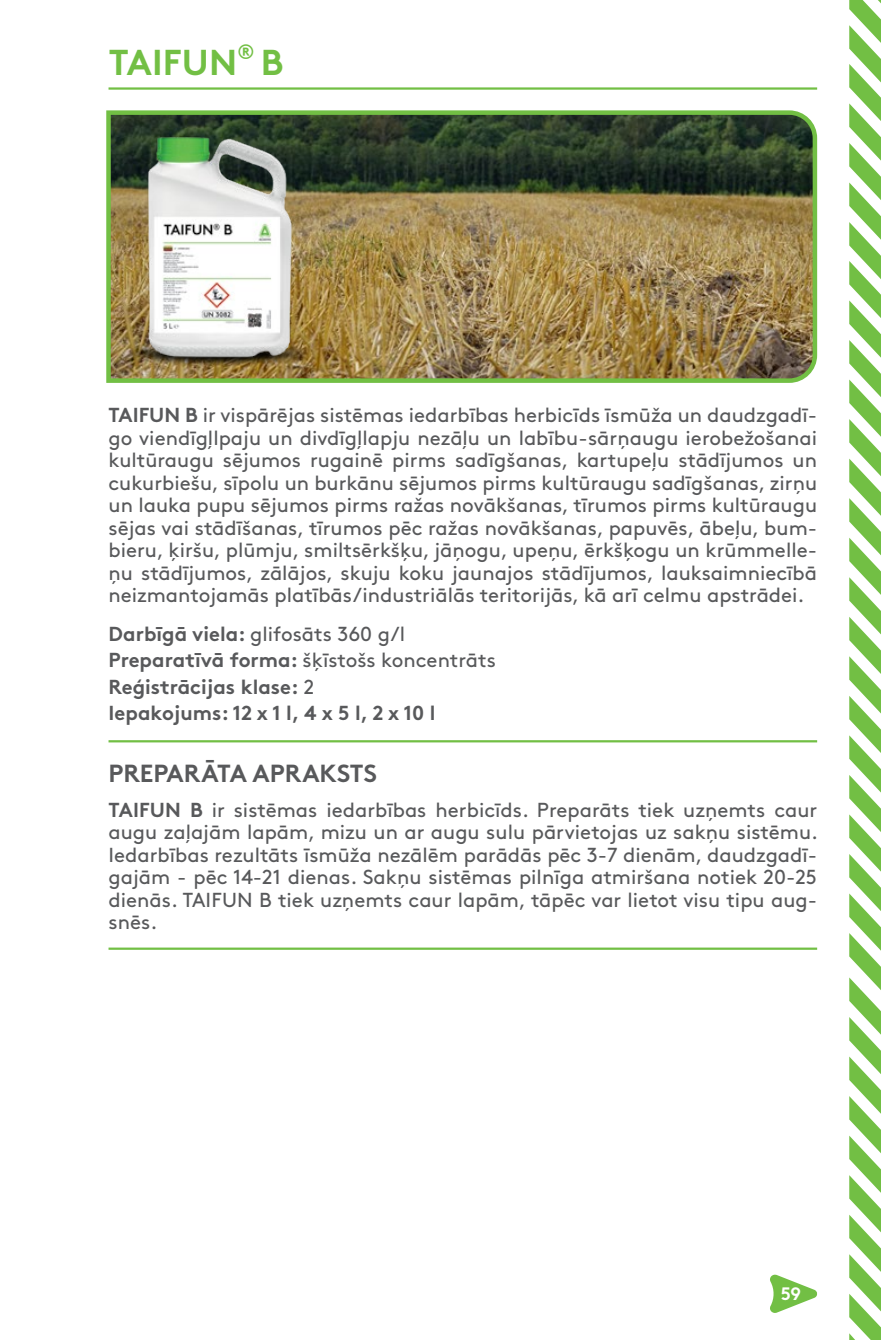
<style>
.page{position:relative;width:881px;height:1340px;background:#fff}
.page>*{position:absolute;margin:0;border:0;box-sizing:border-box;transform-origin:0 0}
.t1{font:700 36px "Brown";letter-spacing:.005em;color:#72bf44}
.t2{font:700 24.75px "Brown";color:#58595b}
.t3{font:700 20.93px "Brown";color:#72bf44}
.t4{font:20.25px/22.5px "Brown Pro";color:#58595b;text-align:justify}
.t5{font:700 20.25px/26.3px "Brown";color:#58595b}
.t6{font:700 18px "Brown";color:#fff}
.s1{font-family:"Brown";font-weight:700}
.s2{font-family:"Brown Pro";font-weight:400}
</style>
<div class="page">
<hr style="left:108px;top:740px;width:708px;height:2px;background:#72bf44">
<hr style="left:108px;top:947px;width:708px;height:2px;background:#72bf44">
<img style="left:106px;top:110px;width:712px;height:273px">
<hr style="left:108px;top:87px;width:708px;height:3px;background:#72bf44">
<img style="left:108px;top:112px;width:222px;height:269px">
<svg style="left:770px;top:1274px;width:47px;height:39px"></svg>
<svg style="left:849px;top:0;width:31px;height:1339px"></svg>
<h1 class="t1" style="left:109px;top:34px;width:130px">TAIFUN</h1>
<p class="t3" style="left:237px;top:35px;width:19px">®</p>
<h1 class="t1" style="left:260px;top:34px;width:24px">B</h1>
<p class="t4" style="left:108px;top:402px;width:709px"><span class="s1">TAIFUN B</span> ir vispārējas sistēmas iedarbības herbicīds īsmūža un daudzgadī&shy;go viendīgļlpaju un divdīgļlapju nezāļu un labību-sārņaugu ierobežošanai kultūraugu sējumos rugainē pirms sadīgšanas, kartupeļu stādījumos un cukurbiešu, sīpolu un burkānu sējumos pirms kultūraugu sadīgšanas, zirņu un lauka pupu sējumos pirms ražas novākšanas, tīrumos pirms kultūraugu sējas vai stādīšanas, tīrumos pēc ražas novākšanas, papuvēs, ābeļu, bum&shy;bieru, ķiršu, plūmju, smiltsērkšķu, jāņogu, upeņu, ērkšķogu un krūmmelle&shy;ņu stādījumos, zālājos, skuju koku jaunajos stādījumos, lauksaimniecībā neizmantojamās platībās/industriālās teritorijās, kā arī celmu apstrādei.</p>
<p class="t4" style="left:108px;top:619px;width:389px;line-height:26.3px"><span class="s1">Darbīgā viela:</span> glifosāts 360 g/l<br><span class="s1">Preparatīvā forma:</span> šķīstošs koncentrāts</p>
<p class="t5" style="left:108px;top:671px;width:328px">Reģistrācijas klase: <span class="s2">2<br></span>Iepakojums: 12 x 1 l, 4 x 5 l, 2 x 10 l</p>
<p class="t2" style="left:108px;top:752px;width:270px">PREPARĀTA APRAKSTS</p>
<p class="t4" style="left:108px;top:796px;width:710px"><span class="s1">TAIFUN B</span> ir sistēmas iedarbības herbicīds. Preparāts tiek uzņemts caur augu zaļajām lapām, mizu un ar augu sulu pārvietojas uz sakņu sistēmu.<br>Iedarbības rezultāts īsmūža nezālēm parādās pēc 3-7 dienām, daudzgadī&shy;gajām - pēc 14-21 dienas. Sakņu sistēmas pilnīga atmiršana notiek 20-25 dienās. TAIFUN B tiek uzņemts caur lapām, tāpēc var lietot visu tipu aug&shy;snēs.</p>
<p class="t6" style="left:780px;top:1279px;width:22px">59</p>
</div>
